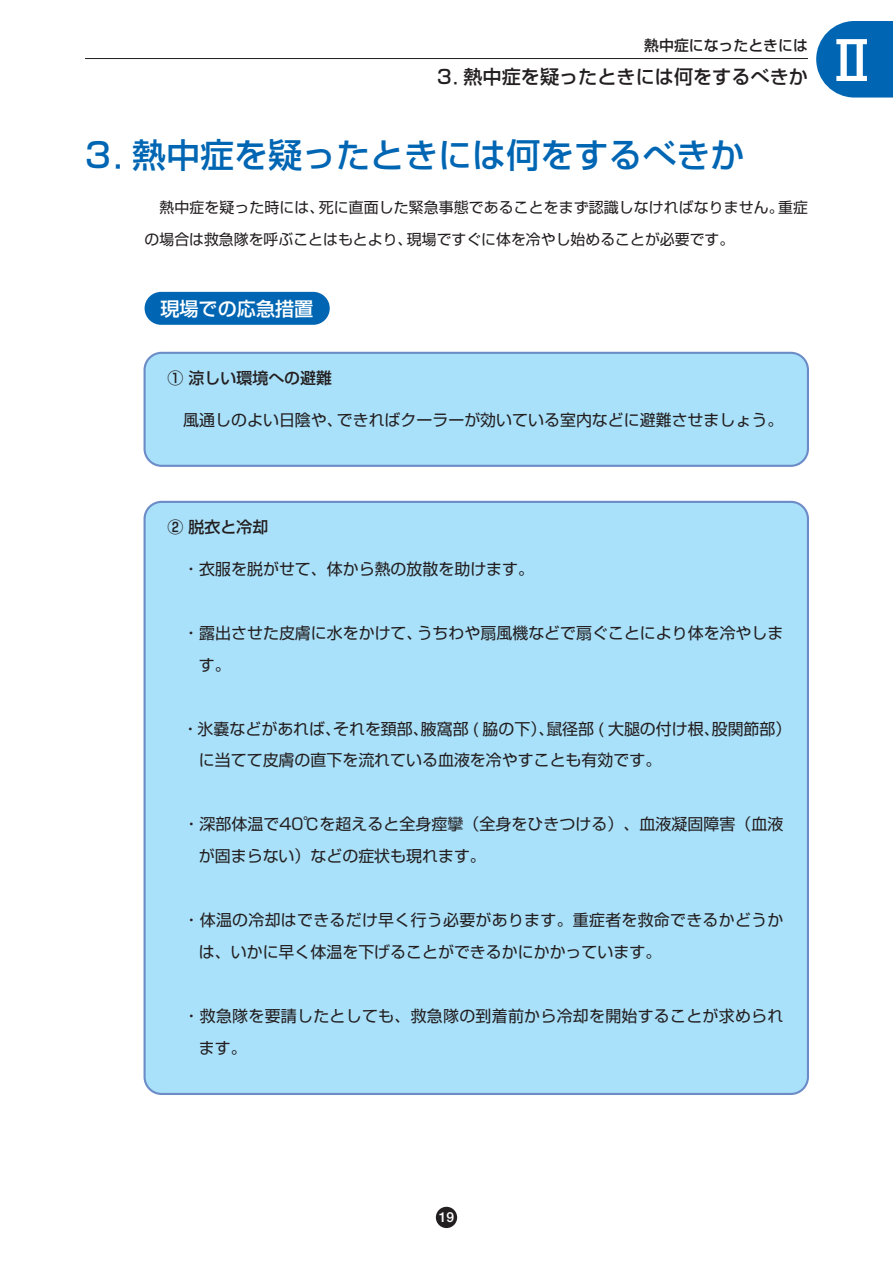
<style>
.page{position:relative;width:893px;height:1263px;background:#fff}
.page>*{position:absolute;margin:0;border:0;box-sizing:border-box;transform-origin:0 0}
.t1{font:53.1px "Shin Go Medium 83 pv RKSJ H";color:#fff}
.t2{font:34.05px "Shin Go Medium 83 pv RKSJ H";color:#0066b3}
.t3{font:19.2px "Shin Go Medium 83 pv RKSJ H";color:#231f20}
.t4{font:19.2px "Shin Go Medium 83 pv RKSJ H";color:#fff}
.t5{font:15.9px/32px "Shin Go regular 83 pv RKSJ H";color:#231f20}
.t6{font:15.9px "Shin Go Medium 83 pv RKSJ H";color:#231f20}
.t7{font:14.85px/32px "Shin Go regular 83 pv RKSJ H";letter-spacing:.01em;color:#231f20}
.t8{font:14.85px "Shin Go Medium 83 pv RKSJ H";color:#231f20}
.t9{font:13.8px "Futo Go B101 Bold 83 pv RKSJ H";color:#fff}
</style>
<div class="page">
<div style="left:436px;top:1207px;width:21px;height:21px;background:#231f20;border-radius:50%"></div>
<hr style="left:85px;top:58px;width:723px;height:1px;background:#231f20">
<svg style="left:816px;top:21px;width:77px;height:77px;background:#1d77bb"></svg>
<div style="left:145px;top:292px;width:185px;height:33px;background:#0066b3;border-radius:16px"></div>
<div style="left:145px;top:353px;width:663px;height:113px;background:#aae1fa;border-radius:17px"></div>
<div style="left:144px;top:352px;width:665px;height:115px;border:2px solid #6c8cc7;border-radius:17px"></div>
<div style="left:145px;top:502px;width:663px;height:592px;background:#aae1fa;border-radius:17px"></div>
<p class="t8" style="left:644px;top:40px;width:165px">熱中症になったときには</p>
<p class="t1" style="left:825px;top:41px;width:55px">Ⅱ</p>
<p class="t3" style="left:437px;top:70px;width:372px">3．熱中症を疑ったときには何をするべきか</p>
<p class="t2" style="left:85px;top:142px;width:661px">3．熱中症を疑ったときには何をするべきか</p>
<p class="t7" style="left:145px;top:193px;width:665px">　熱中症を疑った時には、死に直面した緊急事態であることをまず認識しなければなりません。重症の場合は救急隊を呼ぶことはもとより、現場ですぐに体を冷やし始めることが必要です。</p>
<p class="t4" style="left:160px;top:301px;width:155px">現場での応急措置</p>
<p class="t6" style="left:167px;top:372px;width:166px">① 涼しい環境への避難</p>
<p class="t5" style="left:167px;top:406px;width:617px">　風通しのよい日陰や、できればクーラーが効いている室内などに避難させましょう。</p>
<p class="t6" style="left:167px;top:521px;width:102px">② 脱衣と冷却</p>
<p class="t5" style="left:167px;top:555px;width:368px">　・衣服を脱がせて、体から熱の放散を助けます。</p>
<p class="t5" style="left:199px;top:619px;width:586px;text-indent:-32px">　・露出させた皮膚に水をかけて、うちわや扇風機などで扇ぐことにより体を冷やします。</p>
<p class="t5" style="left:199px;top:715px;width:594px;text-indent:-32px">　・氷嚢などがあれば、それを頚部、腋窩部 ( 脇の下）、鼠径部 ( 大腿の付け根、股関節部）に当てて皮膚の直下を流れている血液を冷やすことも有効です。</p>
<p class="t5" style="left:199px;top:810px;width:586px;text-indent:-32px">　・深部体温で40℃を超えると全身痙攣（全身をひきつける）、血液凝固障害（血液が固まらない）などの症状も現れます。</p>
<p class="t5" style="left:199px;top:906px;width:586px;text-indent:-32px">　・体温の冷却はできるだけ早く行う必要があります。重症者を救命できるかどうかは、いかに早く体温を下げることができるかにかかっています。</p>
<p class="t5" style="left:199px;top:1002px;width:586px;text-indent:-32px">　・救急隊を要請したとしても、救急隊の到着前から冷却を開始することが求められます。</p>
<p class="t9" style="left:439px;top:1211px;width:17px">19</p>
</div>
